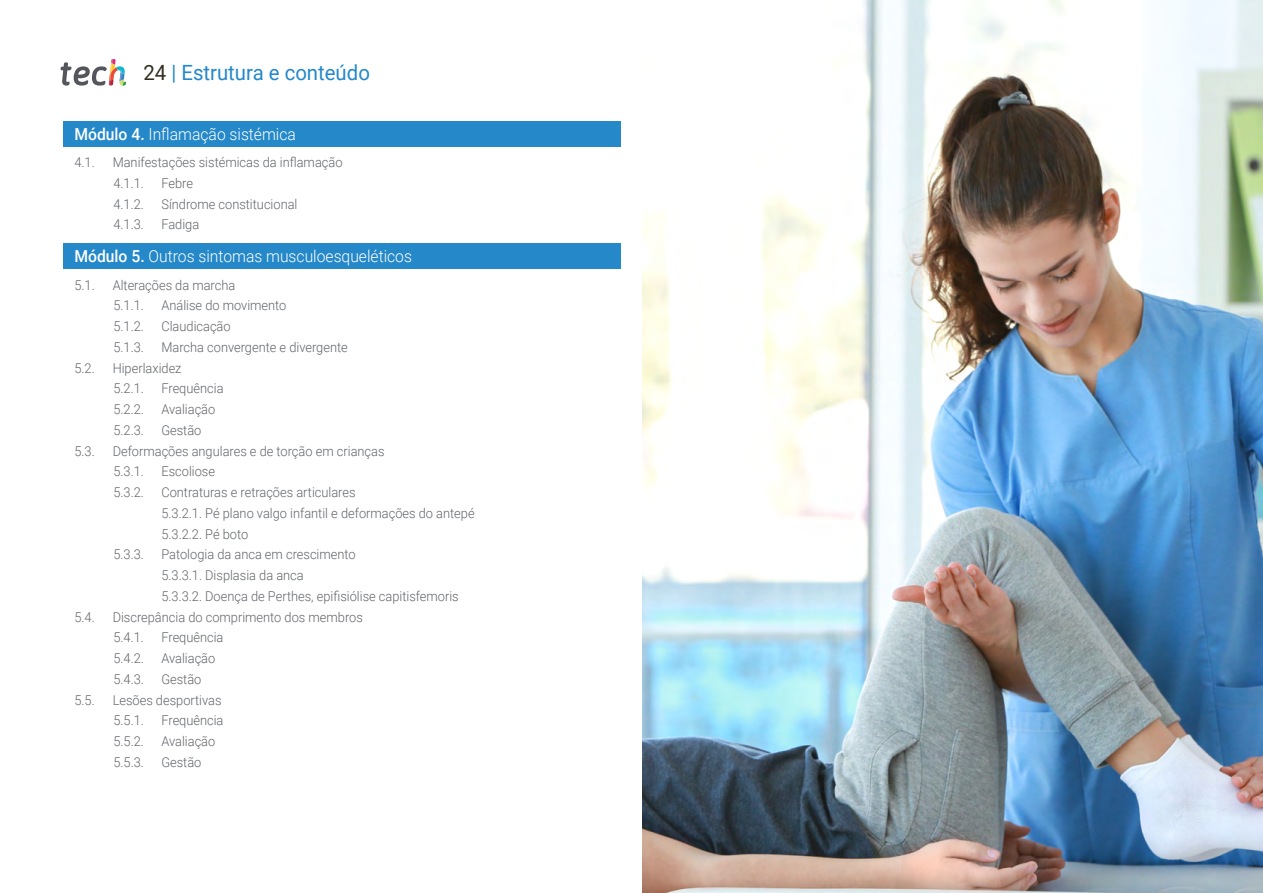
<style>
.page{position:relative;width:1263px;height:893px;background:#fff}
.page>*{position:absolute;margin:0;border:0;box-sizing:border-box;transform-origin:0 0}
.t1{font:21px "Roboto";color:#2488c9}
.t2{font:300 16.5px "Roboto";color:#fff;scale:.95 1}
.t3{font:300 13.5px/20.7px "Roboto";color:#61646a;scale:.95 1}
.s1{color:#312e20}
.s2{font-weight:500}
</style>
<div class="page">
<div style="left:63px;top:121px;width:558px;height:25px;background:#2488c9"></div>
<div style="left:63px;top:244px;width:558px;height:25px;background:#2488c9"></div>
<svg style="left:61px;top:59px;width:65px;height:27px"></svg>
<img style="left:642px;top:0;width:621px;height:893px">
<h1 class="t1" style="left:144px;top:57px;width:228px"><span class="s1">24</span> | Estrutura e conteúdo</h1>
<p class="t2" style="left:74px;top:123px;width:235px"><span class="s2">Módulo 4.</span> Inflamação sistémica</p>
<p class="t3" style="left:74px;top:151px;width:23px">4.1.</p>
<p class="t3" style="left:113px;top:151px;width:243px">Manifestações sistémicas da inflamação<br>4.1.1.</p>
<p class="t3" style="left:161px;top:172px;width:35px">Febre</p>
<p class="t3" style="left:113px;top:193px;width:34px">4.1.2.</p>
<p class="t3" style="left:161px;top:193px;width:145px">Síndrome constitucional</p>
<p class="t3" style="left:113px;top:214px;width:34px">4.1.3.</p>
<p class="t3" style="left:161px;top:214px;width:41px">Fadiga</p>
<p class="t2" style="left:74px;top:245px;width:357px"><span class="s2">Módulo 5.</span> Outros sintomas musculoesqueléticos</p>
<p class="t3" style="left:74px;top:274px;width:23px">5.1.</p>
<p class="t3" style="left:113px;top:274px;width:131px">Alterações da marcha<br>5.1.1.</p>
<p class="t3" style="left:161px;top:295px;width:133px">Análise do movimento</p>
<p class="t3" style="left:113px;top:315px;width:34px">5.1.2.</p>
<p class="t3" style="left:161px;top:315px;width:74px">Claudicação</p>
<p class="t3" style="left:113px;top:336px;width:34px">5.1.3.</p>
<p class="t3" style="left:161px;top:336px;width:198px">Marcha convergente e divergente</p>
<p class="t3" style="left:74px;top:357px;width:23px">5.2.</p>
<p class="t3" style="left:113px;top:357px;width:74px">Hiperlaxidez<br>5.2.1.</p>
<p class="t3" style="left:161px;top:378px;width:67px">Frequência</p>
<p class="t3" style="left:113px;top:398px;width:34px">5.2.2.</p>
<p class="t3" style="left:161px;top:398px;width:58px">Avaliação</p>
<p class="t3" style="left:113px;top:419px;width:34px">5.2.3.</p>
<p class="t3" style="left:161px;top:419px;width:44px">Gestão</p>
<p class="t3" style="left:74px;top:440px;width:23px">5.3.</p>
<p class="t3" style="left:113px;top:440px;width:288px">Deformações angulares e de torção em crianças<br>5.3.1.</p>
<p class="t3" style="left:161px;top:461px;width:58px">Escoliose</p>
<p class="t3" style="left:113px;top:481px;width:34px">5.3.2.</p>
<p class="t3" style="left:161px;top:481px;width:331px">Contraturas e retrações articulares<br>5.3.2.1. Pé plano valgo infantil e deformações do antepé<br>5.3.2.2. Pé boto</p>
<p class="t3" style="left:113px;top:544px;width:34px">5.3.3.</p>
<p class="t3" style="left:161px;top:544px;width:314px">Patologia da anca em crescimento<br>5.3.3.1. Displasia da anca<br>5.3.3.2. Doença de Perthes, epifisiólise capitisfemoris</p>
<p class="t3" style="left:74px;top:606px;width:23px">5.4.</p>
<p class="t3" style="left:113px;top:606px;width:265px">Discrepância do comprimento dos membros<br>5.4.1.</p>
<p class="t3" style="left:161px;top:627px;width:67px">Frequência</p>
<p class="t3" style="left:113px;top:647px;width:34px">5.4.2.</p>
<p class="t3" style="left:161px;top:647px;width:58px">Avaliação</p>
<p class="t3" style="left:113px;top:668px;width:34px">5.4.3.</p>
<p class="t3" style="left:161px;top:668px;width:44px">Gestão</p>
<p class="t3" style="left:74px;top:689px;width:23px">5.5.</p>
<p class="t3" style="left:113px;top:689px;width:116px">Lesões desportivas<br>5.5.1.</p>
<p class="t3" style="left:161px;top:710px;width:67px">Frequência</p>
<p class="t3" style="left:113px;top:730px;width:34px">5.5.2.</p>
<p class="t3" style="left:161px;top:730px;width:58px">Avaliação</p>
<p class="t3" style="left:113px;top:751px;width:34px">5.5.3.</p>
<p class="t3" style="left:161px;top:751px;width:44px">Gestão</p>
</div>
